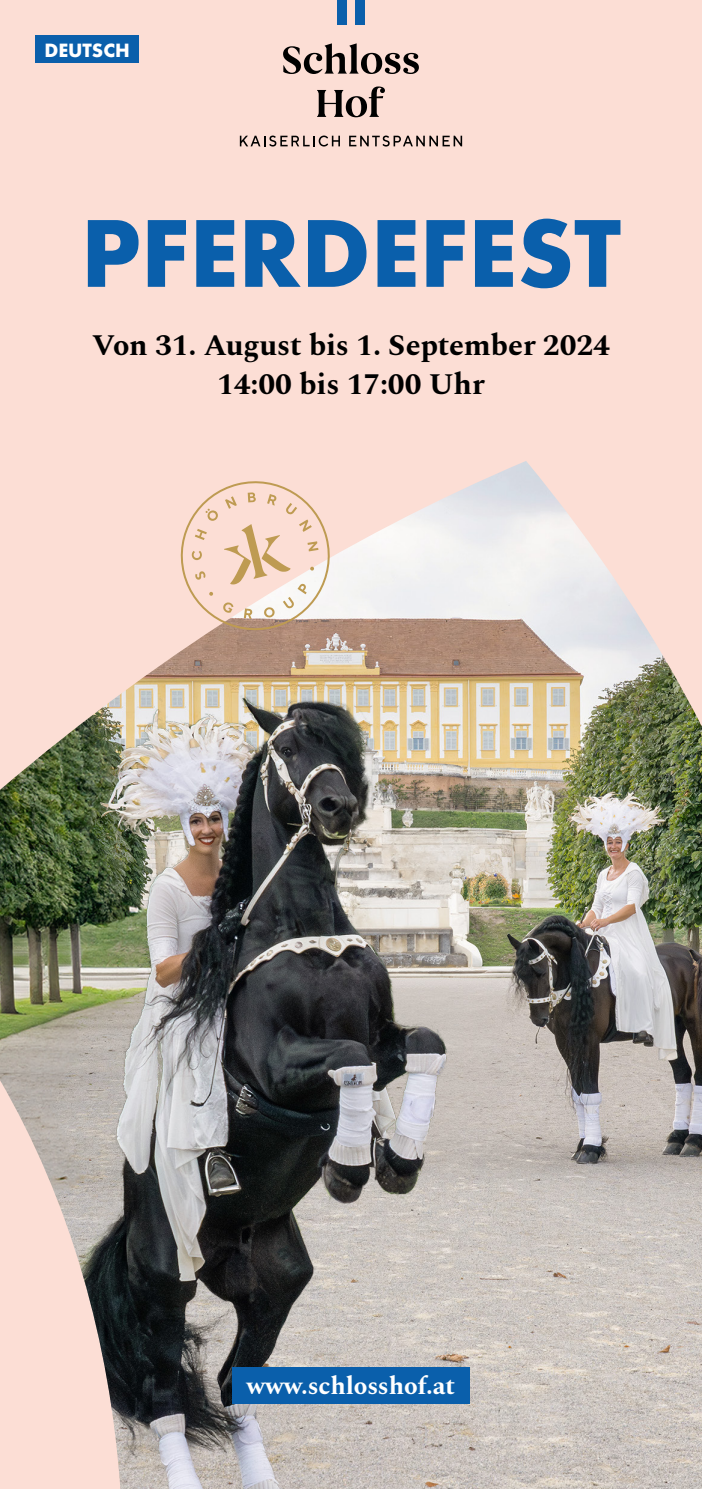
<style>
.page{position:relative;width:702px;height:1489px;background:#fff}
.page>*{position:absolute;margin:0;border:0;box-sizing:border-box;transform-origin:0 0}
.t1{font:700 100px "Futura PT";color:#0a5fab}
.t2{font:700 30px/39px "Spectral";letter-spacing:-.005em;color:#000;text-align:center}
.t3{font:700 25px "Spectral";letter-spacing:-.005em;color:#fff}
.t4{font:700 20px "Futura PT";color:#fff}
</style>
<div class="page">
<div style="left:0;top:0;width:702px;height:1488px;background:#fcded5"></div>
<img style="left:0;top:461px;width:702px;height:1027px">
<div style="left:232px;top:1367px;width:237px;height:36px;background:#0a5fab"></div>
<div style="left:35px;top:35px;width:104px;height:28px;background:#0a5fab"></div>
<svg style="left:283px;top:43px;width:136px;height:31px"></svg>
<svg style="left:317px;top:86px;width:68px;height:31px"></svg>
<div style="left:337px;top:0;width:9px;height:25px;background:#0a5fab"></div>
<div style="left:355px;top:0;width:10px;height:25px;background:#0a5fab"></div>
<svg style="left:240px;top:135px;width:100px;height:11px"></svg>
<svg style="left:349px;top:135px;width:113px;height:11px"></svg>
<svg style="left:173px;top:473px;width:164px;height:165px"></svg>
<p class="t4" style="left:44px;top:37px;width:87px">DEUTSCH</p>
<h1 class="t1" style="left:81px;top:189px;width:541px">PFERDEFEST</h1>
<p class="t2" style="left:92px;top:323px;width:519px">Von 31. August bis 1. September 2024<br>14:00 bis 17:00 Uhr</p>
<p class="t3" style="left:247px;top:1367px;width:209px">www.schlosshof.at</p>
</div>
